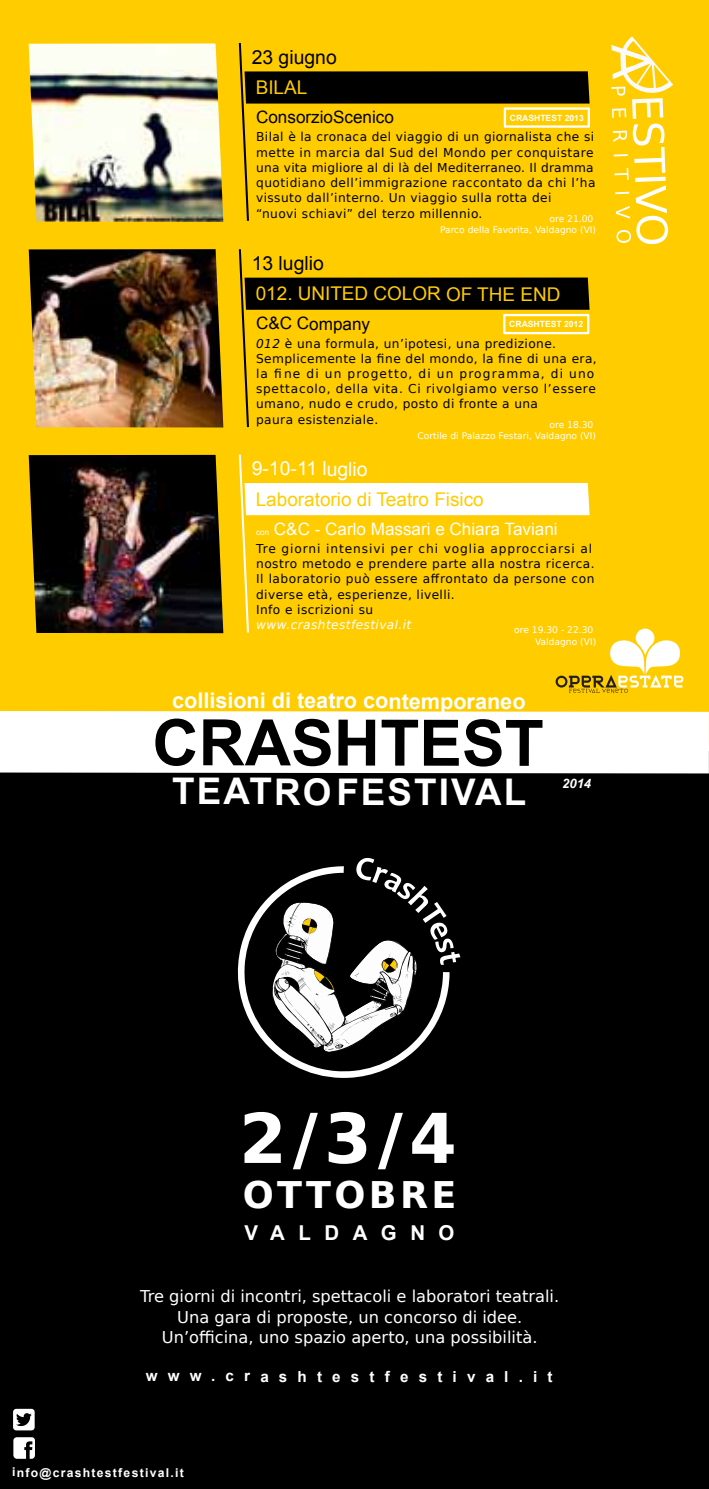
<style>
.page{position:relative;width:709px;height:1489px;background:#fff}
.page>*{position:absolute;margin:0;border:0;box-sizing:border-box;transform-origin:0 0}
.t1{font:700 68.75px "DejaVu Sans";color:#fff}
.t2{font:700 64px "Arial";letter-spacing:-.005em;color:#000}
.t3{font:42px "DejaVu Sans";color:#fff}
.t4{font:700 36.75px "Arial";letter-spacing:.055em;color:#fff}
.t5{font:700 36.75px "DejaVu Sans";letter-spacing:.09em;color:#fff}
.t6{font:700 21.75px "Arial";letter-spacing:-.005em;color:#fff}
.t7{font:700 20.5px "Arial";letter-spacing:.66em;color:#fff}
.t8{font:19.25px "Arial";color:#000}
.t9{font:19.25px "Arial";color:#fff}
.t10{font:19.25px "DejaVu Sans";color:#fff}
.t11{font:19px "Arial";letter-spacing:-.005em;color:#fc0}
.t12{font:17px "Arial";color:#fff}
.t13{font:17px "Arial";color:#000}
.t14{font:16.25px/20.2px "DejaVu Sans";color:#fff;text-align:center}
.t15{font:700 15.25px "Arial";letter-spacing:.665em;color:#fff}
.t16{font:italic 700 13px "Arial";color:#fff}
.t17{font:12.25px/15.2px "DejaVu Sans";letter-spacing:.035em;color:#000}
.t18{font:700 12.25px "Arial";letter-spacing:.1em;color:#fff}
.t19{font:italic 12.25px "DejaVu Sans";letter-spacing:.035em;color:#fff}
.t20{font:9.25px/11.5px "DejaVu Sans";color:#fff;text-align:right}
.t21{font:700 8.5px "Arial";letter-spacing:-.005em;color:#fff}
.s1{font-style:italic}
.s2{font-size:8px}
</style>
<div class="page">
<div style="left:0;top:1px;width:709px;height:743px;background:#fc0"></div>
<div style="left:0;top:751px;width:709px;height:737px;background:#000"></div>
<div style="left:0;top:711px;width:709px;height:62px;background:#fff"></div>
<img style="left:28px;top:43px;width:196px;height:179px">
<img style="left:28px;top:249px;width:196px;height:179px">
<img style="left:28px;top:454px;width:196px;height:180px">
<svg style="left:237px;top:858px;width:223px;height:219px"></svg>
<svg style="left:250px;top:883px;width:178px;height:181px"></svg>
<svg style="left:13px;top:1437px;width:22px;height:21px"></svg>
<svg style="left:13px;top:1408px;width:22px;height:22px"></svg>
<svg style="left:238px;top:249px;width:351px;height:179px"></svg>
<svg style="left:238px;top:454px;width:445px;height:239px"></svg>
<svg style="left:238px;top:43px;width:352px;height:178px"></svg>
<svg style="left:620px;top:36px;width:53px;height:57px"></svg>
<h3 class="t8" style="left:252px;top:44px;width:87px">23 giugno</h3>
<h3 class="t11" style="left:256px;top:74px;width:53px">BILAL</h3>
<h3 class="t13" style="left:256px;top:106px;width:139px">ConsorzioScenico</h3>
<p class="t17" style="left:256px;top:129px;width:341px">Bilal è la cronaca del viaggio di un giornalista che si mette in marcia dal Sud del Mondo per conquistare una vita migliore al di là del Mediterraneo. Il dramma quotidiano dell’immigrazione raccontato da chi l’ha vissuto dall’interno. Un viaggio sulla rotta dei “nuovi schiavi” del terzo millennio.</p>
<p class="t21" style="left:510px;top:112px;width:75px">CRASHTEST 2013</p>
<p class="t20" style="left:440px;top:212px;width:158px">ore 21.00<br>Parco della Favorita, Valdagno (VI)</p>
<h3 class="t8" style="left:252px;top:250px;width:74px">13 luglio</h3>
<h3 class="t11" style="left:256px;top:281px;width:306px">012. UNITED COLOR OF THE END</h3>
<h3 class="t13" style="left:256px;top:312px;width:115px">C&amp;C Company</h3>
<p class="t17" style="left:256px;top:335px;width:342px"><span class="s1">012</span> è una formula, un’ipotesi, una predizione.<br>Semplicemente la fine del mondo, la fine di una era, la fine di un progetto, di un programma, di uno spettacolo, della vita. Ci rivolgiamo verso l’essere umano, nudo e crudo, posto di fronte a una<br>paura esistenziale.</p>
<p class="t21" style="left:509px;top:318px;width:75px">CRASHTEST 2012</p>
<p class="t20" style="left:417px;top:418px;width:180px">ore 18.30<br>Cortile di Palazzo Festari, Valdagno (VI)</p>
<h3 class="t9" style="left:252px;top:455px;width:117px">9-10-11 luglio</h3>
<h3 class="t11" style="left:256px;top:486px;width:230px">Laboratorio di Teatro Fisico</h3>
<h3 class="t12" style="left:256px;top:517px;width:303px"><span class="s2">con</span> C&amp;C - Carlo Massari e Chiara Taviani</h3>
<p class="t17" style="left:256px;top:540px;width:340px">Tre giorni intensivi per chi voglia approcciarsi al nostro metodo e prendere parte alla nostra ricerca.<br>Il laboratorio può essere affrontato da persone con diverse età, esperienze, livelli.<br>Info e iscrizioni su</p>
<p class="t19" style="left:256px;top:616px;width:157px">www.crashtestfestival.it</p>
<p class="t20" style="left:535px;top:624px;width:63px;text-align:left;text-indent:-21px">ore 19.30 - 22.30<br>Valdagno (VI)</p>
<h3 class="t10" style="left:633px;top:84px;width:161px;rotate:88deg">PERITIVO</h3>
<h3 class="t3" style="left:681px;top:93px;width:153px;rotate:88deg">ESTIVO</h3>
<h3 class="t6" style="left:172px;top:685px;width:355px">collisioni di teatro contemporaneo</h3>
<h2 class="t2" style="left:152px;top:698px;width:393px">CRASHTEST</h2>
<h3 class="t4" style="left:172px;top:766px;width:355px">TEATROFESTIVAL</h3>
<p class="t16" style="left:562px;top:774px;width:30px">2014</p>
<h1 class="t1" style="left:239px;top:1082px;width:219px">2/3/4</h1>
<h3 class="t5" style="left:243px;top:1164px;width:215px">OTTOBRE</h3>
<h3 class="t7" style="left:244px;top:1218px;width:211px">VALDAGNO</h3>
<h3 class="t14" style="left:140px;top:1285px;width:420px">Tre giorni di incontri, spettacoli e laboratori teatrali.<br>Una gara di proposte, un concorso di idee.<br>Un’officina, uno spazio aperto, una possibilità.</h3>
<p class="t15" style="left:146px;top:1365px;width:408px">www.crashtestfestival.it</p>
<p class="t18" style="left:12px;top:1463px;width:173px">info@crashtestfestival.it</p>
</div>
